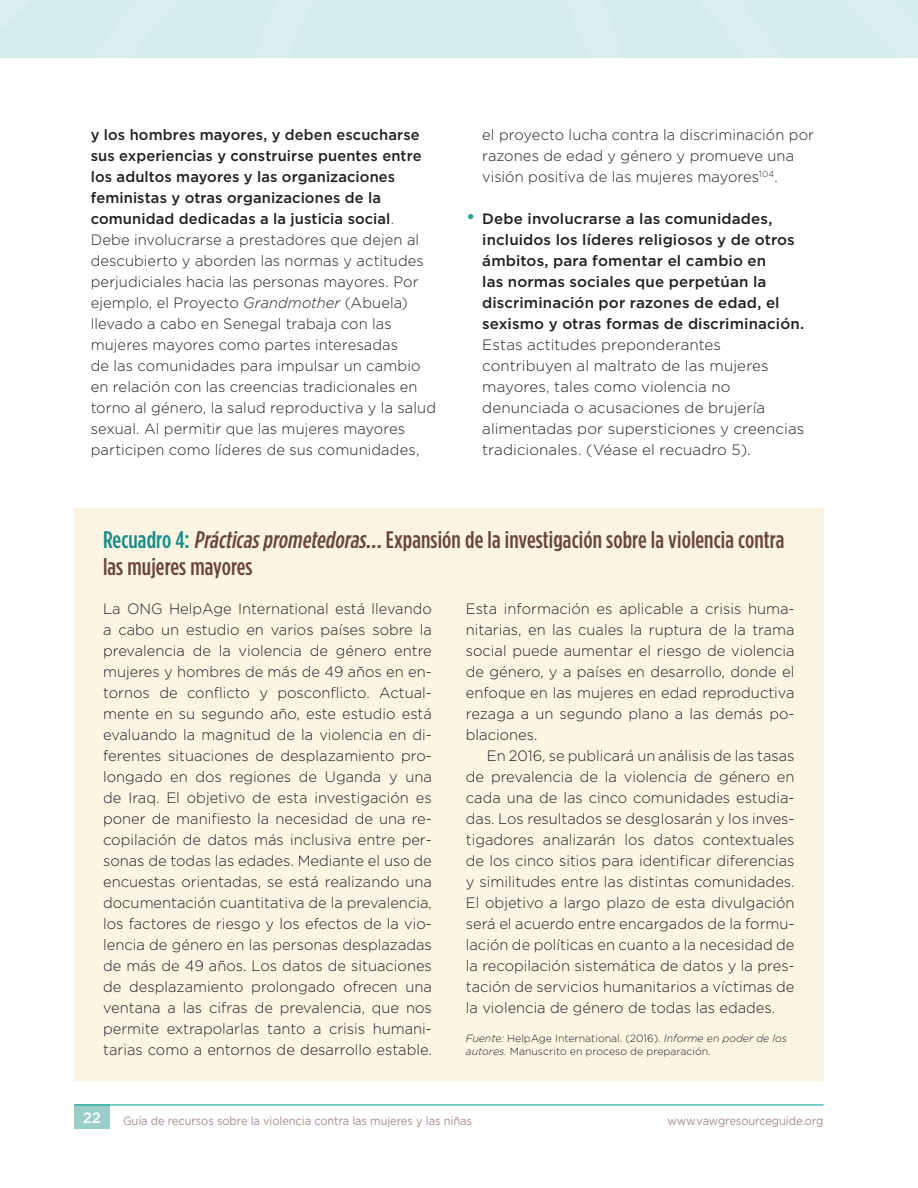
<style>
.page{position:relative;width:918px;height:1188px;background:#fff}
.page>*{position:absolute;margin:0;border:0;box-sizing:border-box;transform-origin:0 0}
.t1{font:500 24px/27px "Gotham Condensed";letter-spacing:.005em;color:#694540}
.t2{font:300 15px/21px "Gotham";letter-spacing:.005em;color:#231f20}
.t3{font:500 15px/21px "Gotham";letter-spacing:.01em;color:#231f20}
.t4{font:500 15px "Gotham";color:#fff}
.t5{font:12px "Gotham";letter-spacing:-.005em;color:#a68d87;scale:.92 1}
.t6{font:300 10.5px/12.6px "Gotham";color:#231f20}
.s1{font-weight:500}
.s2{font-style:italic}
.s3{font-weight:300;font-size:21px;color:#19a89d}
.s4{color:#148e87}
</style>
<div class="page">
<div style="left:74px;top:1105px;width:35px;height:24px;background:#9bcdc9"></div>
<hr style="left:74px;top:1104px;width:750px;height:2px;background:#19a89d">
<div style="left:74px;top:508px;width:750px;height:572px;background:#fdf4e4"></div>
<p class="t2" style="left:91px;top:124px;width:347px"><span class="s1">y los hombres mayores, y deben escucharse sus experiencias y construirse puentes entre los adultos mayores y las organizaciones feministas y otras organizaciones de la comunidad dedicadas a la justicia social</span>.<br>Debe involucrarse a prestadores que dejen al descubierto y aborden las normas y actitudes perjudiciales hacia las personas mayores. Por ejemplo, el Proyecto <span class="s2">Grandmother</span> (Abuela) llevado a cabo en Senegal trabaja con las mujeres mayores como partes interesadas<br>de las comunidades para impulsar un cambio en relación con las creencias tradicionales en torno al género, la salud reproductiva y la salud sexual. Al permitir que las mujeres mayores participen como líderes de sus comunidades,</p>
<p class="t2" style="left:482px;top:124px;width:333px">el proyecto lucha contra la discriminación por razones de edad y género y promueve una visión positiva de las mujeres mayores<sup>104</sup>.</p>
<p class="t3" style="left:482px;top:208px;width:324px;text-indent:-16px"><span class="s3">•</span> Debe involucrarse a las comunidades, incluidos los líderes religiosos y de otros ámbitos, para fomentar el cambio en<br>las normas sociales que perpetúan la discriminación por razones de edad, el sexismo y otras formas de discriminación.</p>
<p class="t2" style="left:482px;top:334px;width:324px">Estas actitudes preponderantes contribuyen al maltrato de las mujeres mayores, tales como violencia no denunciada o acusaciones de brujería alimentadas por supersticiones y creencias tradicionales. (Véase el recuadro 5).</p>
<h1 class="t1" style="left:103px;top:526px;width:683px"><span class="s4">Recuadro 4:</span> <span class="s2">Prácticasprometedoras…</span> Expansión de la investigación sobre la violencia contra las mujeres mayores</h1>
<p class="t2" style="left:466px;top:598px;width:330px;text-align:justify">Esta información es aplicable a crisis huma&shy;nitarias, en las cuales la ruptura de la trama social puede aumentar el riesgo de violencia de género, y a países en desarrollo, donde el enfoque en las mujeres en edad reproductiva rezaga a un segundo plano a las demás po&shy;blaciones.</p>
<p class="t2" style="left:466px;top:745px;width:330px;text-align:justify;text-indent:21px">En 2016, se publicará un análisis de las tasas de prevalencia de la violencia de género en cada una de las cinco comunidades estudia&shy;das. Los resultados se desglosarán y los inves&shy;tigadores analizarán los datos contextuales de los cinco sitios para identificar diferencias y similitudes entre las distintas comunidades.<br>El objetivo a largo plazo de esta divulgación será el acuerdo entre encargados de la formu&shy;lación de políticas en cuanto a la necesidad de la recopilación sistemática de datos y la pres&shy;tación de servicios humanitarios a víctimas de la violencia de género de todas las edades.</p>
<p class="t6" style="left:466px;top:1032px;width:323px"><span class="s2">Fuente:</span> HelpAge International. (2016). <span class="s2">Informe en poder de los autores.</span> Manuscrito en proceso de preparación.</p>
<p class="t2" style="left:103px;top:598px;width:330px;text-align:justify">La ONG HelpAge International está llevando a cabo un estudio en varios países sobre la prevalencia de la violencia de género entre mujeres y hombres de más de 49 años en en&shy;tornos de conflicto y posconflicto. Actual&shy;mente en su segundo año, este estudio está evaluando la magnitud de la violencia en di&shy;ferentes situaciones de desplazamiento pro&shy;longado en dos regiones de Uganda y una de Iraq. El objetivo de esta investigación es poner de manifiesto la necesidad de una re&shy;copilación de datos más inclusiva entre per&shy;sonas de todas las edades. Mediante el uso de encuestas orientadas, se está realizando una documentación cuantitativa de la prevalencia, los factores de riesgo y los efectos de la vio&shy;lencia de género en las personas desplazadas de más de 49 años. Los datos de situaciones de desplazamiento prolongado ofrecen una ventana a las cifras de prevalencia, que nos permite extrapolarlas tanto a crisis humani&shy;tarias como a entornos de desarrollo estable.</p>
<p class="t4" style="left:83px;top:1108px;width:20px">22</p>
<p class="t5" style="left:123px;top:1113px;width:381px">Guía de recursos sobre la violencia contra las mujeres y las niñas</p>
<p class="t5" style="left:667px;top:1113px;width:171px">www.vawgresourceguide.org</p>
</div>
